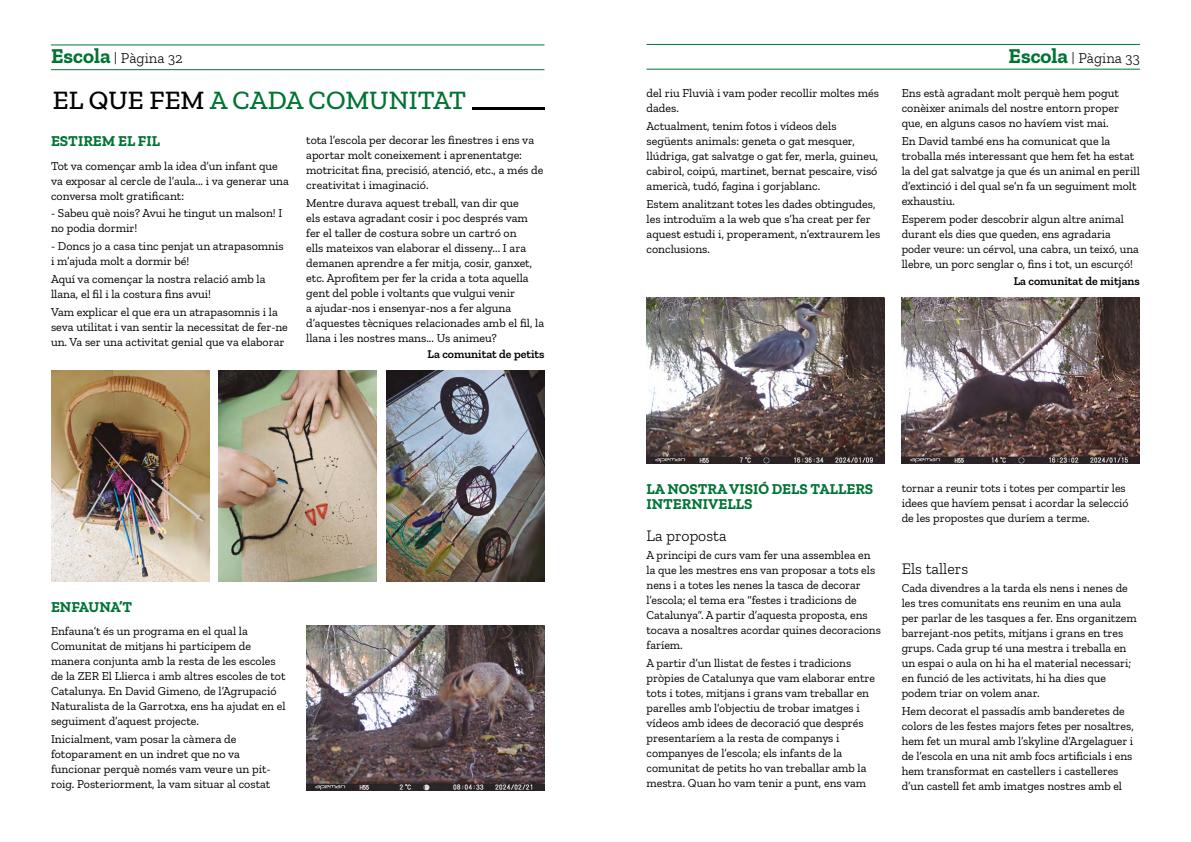
<style>
.page{position:relative;width:1191px;height:842px;background:#fff}
.page>*{position:absolute;margin:0;border:0;box-sizing:border-box;transform-origin:0 0}
.t1{font:500 27px "Zilla Slab";color:#007434}
.t2{font:300 16px "Zilla Slab";color:#000}
.t3{font:700 15px/15px "Zilla Slab";color:#007434}
.t4{font:300 15px "Zilla Slab";color:#000}
.t5{font:12px/15px "Zilla Slab";color:#000}
.t6{font:600 12px "Zilla Slab";color:#000}
.s1{font-weight:700;font-size:21px;color:#007434}
.s2{color:#000}
</style>
<div class="page">
<hr style="left:51px;top:45px;width:493px;height:1px;background:#007434">
<hr style="left:646px;top:44px;width:494px;height:1px;background:#007434">
<hr style="left:51px;top:69px;width:493px;height:1px;background:#007434">
<hr style="left:646px;top:69px;width:494px;height:1px;background:#007434">
<hr style="left:472px;top:107px;width:72px;height:2px;background:#000">
<img style="left:51px;top:371px;width:158px;height:210px">
<img style="left:219px;top:371px;width:158px;height:210px">
<img style="left:386px;top:371px;width:158px;height:210px">
<img style="left:306px;top:625px;width:238px;height:166px">
<img style="left:646px;top:298px;width:238px;height:165px">
<img style="left:901px;top:298px;width:239px;height:165px">
<p class="t4" style="left:51px;top:49px;width:133px"><span class="s1">Escola</span> | Pàgina 32</p>
<p class="t1" style="left:53px;top:85px;width:415px"><span class="s2">EL QUE FEM</span> A CADA COMUNITAT</p>
<p class="t5" style="left:306px;top:132px;width:239px">tota l’escola per decorar les finestres i ens va aportar molt coneixement i aprenentatge: motricitat fina, precisió, atenció, etc., a més de creativitat i imaginació.</p>
<p class="t5" style="left:306px;top:195px;width:239px">Mentre durava aquest treball, van dir que<br>els estava agradant cosir i poc després vam fer el taller de costura sobre un cartró on<br>ells mateixos van elaborar el disseny... I ara demanen aprendre a fer mitja, cosir, ganxet, etc. Aprofitem per fer la crida a tota aquella gent del poble i voltants que vulgui venir<br>a ajudar-nos i ensenyar-nos a fer alguna d’aquestes tècniques relacionades amb el fil, la llana i les nostres mans... Us animeu?</p>
<p class="t6" style="left:427px;top:348px;width:118px">La comunitat de petits</p>
<p class="t3" style="left:51px;top:134px;width:110px">ESTIREM EL FIL</p>
<p class="t5" style="left:51px;top:158px;width:239px">Tot va començar amb la idea d’un infant que va exposar al cercle de l’aula... i va generar una conversa molt gratificant:</p>
<p class="t5" style="left:51px;top:206px;width:233px">- Sabeu què nois? Avui he tingut un malson! I no podia dormir!</p>
<p class="t5" style="left:51px;top:239px;width:234px">- Doncs jo a casa tinc penjat un atrapasomnis i m’ajuda molt a dormir bé!</p>
<p class="t5" style="left:51px;top:272px;width:216px">Aquí va començar la nostra relació amb la llana, el fil i la costura fins avui!</p>
<p class="t5" style="left:51px;top:305px;width:238px">Vam explicar el que era un atrapasomnis i la seva utilitat i van sentir la necessitat de fer-ne un. Va ser una activitat genial que va elaborar</p>
<p class="t3" style="left:51px;top:599px;width:83px">ENFAUNA’T</p>
<p class="t5" style="left:51px;top:624px;width:236px">Enfauna’t és un programa en el qual la Comunitat de mitjans hi participem de manera conjunta amb la resta de les escoles de la ZER El Llierca i amb altres escoles de tot Catalunya. En David Gimeno, de l’Agrupació Naturalista de la Garrotxa, ens ha ajudat en el seguiment d’aquest projecte.</p>
<p class="t5" style="left:51px;top:732px;width:221px">Inicialment, vam posar la càmera de fotoparament en un indret que no va funcionar perquè només vam veure un pit&shy;roig. Posteriorment, la vam situar al costat</p>
<p class="t5" style="left:646px;top:86px;width:234px">del riu Fluvià i vam poder recollir moltes més dades.</p>
<p class="t5" style="left:646px;top:119px;width:233px">Actualment, tenim fotos i vídeos dels següents animals: geneta o gat mesquer, llúdriga, gat salvatge o gat fer, merla, guineu, cabirol, coipú, martinet, bernat pescaire, visó americà, tudó, fagina i gorjablanc.</p>
<p class="t5" style="left:646px;top:197px;width:235px">Estem analitzant totes les dades obtingudes, les introduïm a la web que s’ha creat per fer aquest estudi i, properament, n’extraurem les conclusions.</p>
<p class="t4" style="left:1008px;top:50px;width:133px"><span class="s1">Escola</span> | Pàgina 33</p>
<p class="t5" style="left:901px;top:86px;width:219px;text-align:justify">Ens està agradant molt perquè hem pogut conèixer animals del nostre entorn proper que, en alguns casos no havíem vist mai.</p>
<p class="t5" style="left:901px;top:134px;width:240px">En David també ens ha comunicat que la troballa més interessant que hem fet ha estat la del gat salvatge ja que és un animal en perill d’extinció i del qual se’n fa un seguiment molt exhaustiu.</p>
<p class="t5" style="left:901px;top:212px;width:238px">Esperem poder descobrir algun altre animal durant els dies que queden, ens agradaria poder veure: un cérvol, una cabra, un teixó, una llebre, un porc senglar o, fins i tot, un escurçó!</p>
<p class="t6" style="left:1013px;top:274px;width:128px">La comunitat de mitjans</p>
<p class="t3" style="left:646px;top:482px;width:228px">LA NOSTRA VISIÓ DELS TALLERS<br>INTERNIVELLS</p>
<p class="t2" style="left:646px;top:527px;width:82px">La proposta</p>
<p class="t5" style="left:646px;top:548px;width:236px">A principi de curs vam fer una assemblea en la que les mestres ens van proposar a tots els nens i a totes les nenes la tasca de decorar l’escola; el tema era “festes i tradicions de Catalunya”. A partir d’aquesta proposta, ens tocava a nosaltres acordar quines decoracions faríem.</p>
<p class="t5" style="left:646px;top:655px;width:230px">A partir d’un llistat de festes i tradicions pròpies de Catalunya que vam elaborar entre tots i totes, mitjans i grans vam treballar en parelles amb l’objectiu de trobar imatges i vídeos amb idees de decoració que després presentaríem a la resta de companys i companyes de l’escola; els infants de la comunitat de petits ho van treballar amb la mestra. Quan ho vam tenir a punt, ens vam</p>
<p class="t5" style="left:901px;top:480px;width:228px">tornar a reunir tots i totes per compartir les idees que havíem pensat i acordar la selecció de les propostes que duríem a terme.</p>
<p class="t2" style="left:901px;top:560px;width:68px">Els tallers</p>
<p class="t5" style="left:901px;top:581px;width:236px">Cada divendres a la tarda els nens i nenes de les tres comunitats ens reunim en una aula per parlar de les tasques a fer. Ens organitzem barrejant-nos petits, mitjans i grans en tres grups. Cada grup té una mestra i treballa en un espai o aula on hi ha el material necessari; en funció de les activitats, hi ha dies que podem triar on volem anar.</p>
<p class="t5" style="left:901px;top:704px;width:233px">Hem decorat el passadís amb banderetes de colors de les festes majors fetes per nosaltres, hem fet un mural amb l’skyline d’Argelaguer i de l’escola en una nit amb focs artificials i ens hem transformat en castellers i castelleres d’un castell fet amb imatges nostres amb el</p>
</div>
